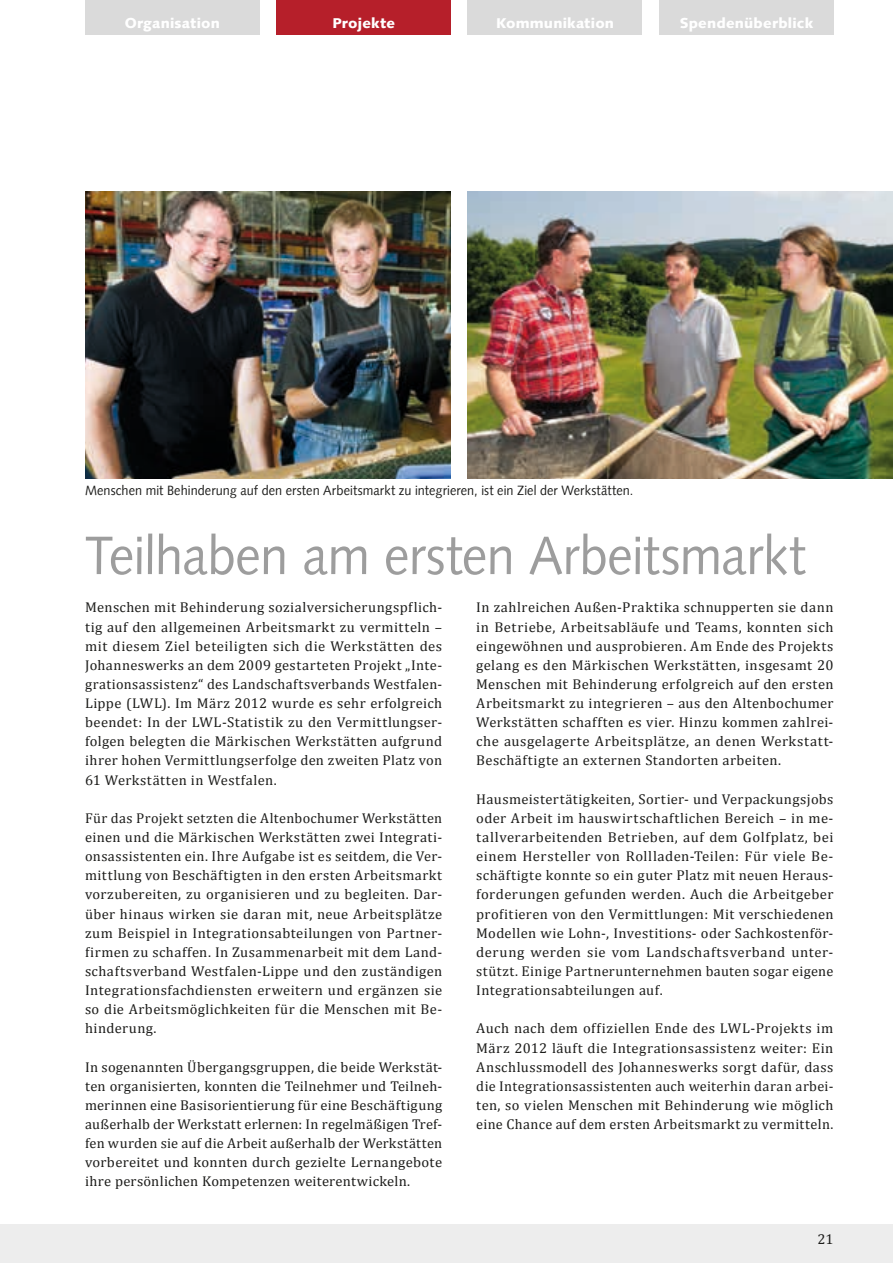
<style>
.page{position:relative;width:893px;height:1263px;background:#fff}
.page>*{position:absolute;margin:0;border:0;box-sizing:border-box;transform-origin:0 0}
.t1{font:54px "Syntax Com";letter-spacing:-.01em;color:#9d9d9d;scale:.94 1}
.t2{font:14.25px/19.2px "Cambria";letter-spacing:.025em;color:#1d1d1b;text-align:justify}
.t3{font:900 14.25px "Syntax Com";letter-spacing:.015em;color:#fff}
.t4{font:13.5px "Syntax Com";letter-spacing:.005em;color:#1d1d1b;scale:.94 1}
</style>
<div class="page">
<div style="left:0;top:1225px;width:893px;height:38px;background:#ededed"></div>
<div style="left:85px;top:0;width:174px;height:34px;background:#dadada"></div>
<div style="left:276px;top:0;width:175px;height:34px;background:#b61f2a"></div>
<div style="left:468px;top:0;width:174px;height:34px;background:#dadada"></div>
<div style="left:659px;top:0;width:174px;height:34px;background:#dadada"></div>
<img style="left:85px;top:191px;width:366px;height:287px">
<img style="left:468px;top:191px;width:425px;height:287px">
<p class="t3" style="left:125px;top:14px;width:97px">Organisation</p>
<p class="t3" style="left:332px;top:14px;width:64px">Projekte</p>
<p class="t3" style="left:496px;top:14px;width:119px">Kommunikation</p>
<p class="t3" style="left:680px;top:14px;width:135px">Spendenüberblick</p>
<p class="t4" style="left:85px;top:482px;width:585px">Menschen mit Behinderung auf den ersten Arbeitsmarkt zu integrieren, ist ein Ziel der Werkstätten.</p>
<h1 class="t1" style="left:85px;top:523px;width:768px">Teilhaben am ersten Arbeitsmarkt</h1>
<p class="t2" style="left:85px;top:598px;width:359px">Menschen mit Behinderung sozialversicherungspflich&shy;tig auf den allgemeinen Arbeitsmarkt zu vermitteln – mit diesem Ziel beteiligten sich die Werkstätten des Johanneswerks an dem 2009 gestarteten Projekt „Inte&shy;grationsassistenz“ des Landschaftsverbands Westfalen-Lippe (LWL). Im März 2012 wurde es sehr erfolgreich beendet: In der LWL-Statistik zu den Vermittlungser&shy;folgen belegten die Märkischen Werkstätten aufgrund ihrer hohen Vermittlungserfolge den zweiten Platz von 61 Werkstätten in Westfalen.</p>
<p class="t2" style="left:85px;top:808px;width:359px">Für das Projekt setzten die Altenbochumer Werkstätten einen und die Märkischen Werkstätten zwei Integrati&shy;onsassistenten ein. Ihre Aufgabe ist es seitdem, die Ver&shy;mittlung von Beschäftigten in den ersten Arbeitsmarkt vorzubereiten, zu organisieren und zu begleiten. Dar&shy;über hinaus wirken sie daran mit, neue Arbeitsplätze zum Beispiel in Integrationsabteilungen von Partner&shy;firmen zu schaffen. In Zusammenarbeit mit dem Land&shy;schaftsverband Westfalen-Lippe und den zuständigen Integrationsfachdiensten erweitern und ergänzen sie so die Arbeitsmöglichkeiten für die Menschen mit Be&shy;hinderung.</p>
<p class="t2" style="left:85px;top:1057px;width:359px">In sogenannten Übergangsgruppen, die beide Werkstät&shy;ten organisierten, konnten die Teilnehmer und Teilneh&shy;merinnen eine Basisorientierung für eine Beschäftigung außerhalb der Werkstatt erlernen: In regelmäßigen Tref&shy;fen wurden sie auf die Arbeit außerhalb der Werkstätten vorbereitet und konnten durch gezielte Lernangebote ihre persönlichen Kompetenzen weiterentwickeln.</p>
<p class="t2" style="left:476px;top:598px;width:359px">In zahlreichen Außen-Praktika schnupperten sie dann in Betriebe, Arbeitsabläufe und Teams, konnten sich eingewöhnen und ausprobieren. Am Ende des Projekts gelang es den Märkischen Werkstätten, insgesamt 20<br>Menschen mit Behinderung erfolgreich auf den ersten Arbeitsmarkt zu integrieren – aus den Altenbochumer Werkstätten schafften es vier. Hinzu kommen zahlrei&shy;che ausgelagerte Arbeitsplätze, an denen Werkstatt-Beschäftigte an externen Standorten arbeiten.</p>
<p class="t2" style="left:476px;top:789px;width:359px">Hausmeistertätigkeiten, Sortier- und Verpackungsjobs oder Arbeit im hauswirtschaftlichen Bereich – in me&shy;tallverarbeitenden Betrieben, auf dem Golfplatz, bei einem Hersteller von Rollladen-Teilen: Für viele Be&shy;schäftigte konnte so ein guter Platz mit neuen Heraus&shy;forderungen gefunden werden. Auch die Arbeitgeber profitieren von den Vermittlungen: Mit verschiedenen Modellen wie Lohn-, Investitions- oder Sachkostenför&shy;derung werden sie vom Landschaftsverband unter&shy;stützt. Einige Partnerunternehmen bauten sogar eigene Integrationsabteilungen auf.</p>
<p class="t2" style="left:476px;top:1019px;width:359px">Auch nach dem offiziellen Ende des LWL-Projekts im März 2012 läuft die Integrationsassistenz weiter: Ein Anschlussmodell des Johanneswerks sorgt dafür, dass die Integrationsassistenten auch weiterhin daran arbei&shy;ten, so vielen Menschen mit Behinderung wie möglich eine Chance auf dem ersten Arbeitsmarkt zu vermitteln.</p>
<p class="t2" style="left:817px;top:1229px;width:18px">21</p>
</div>
